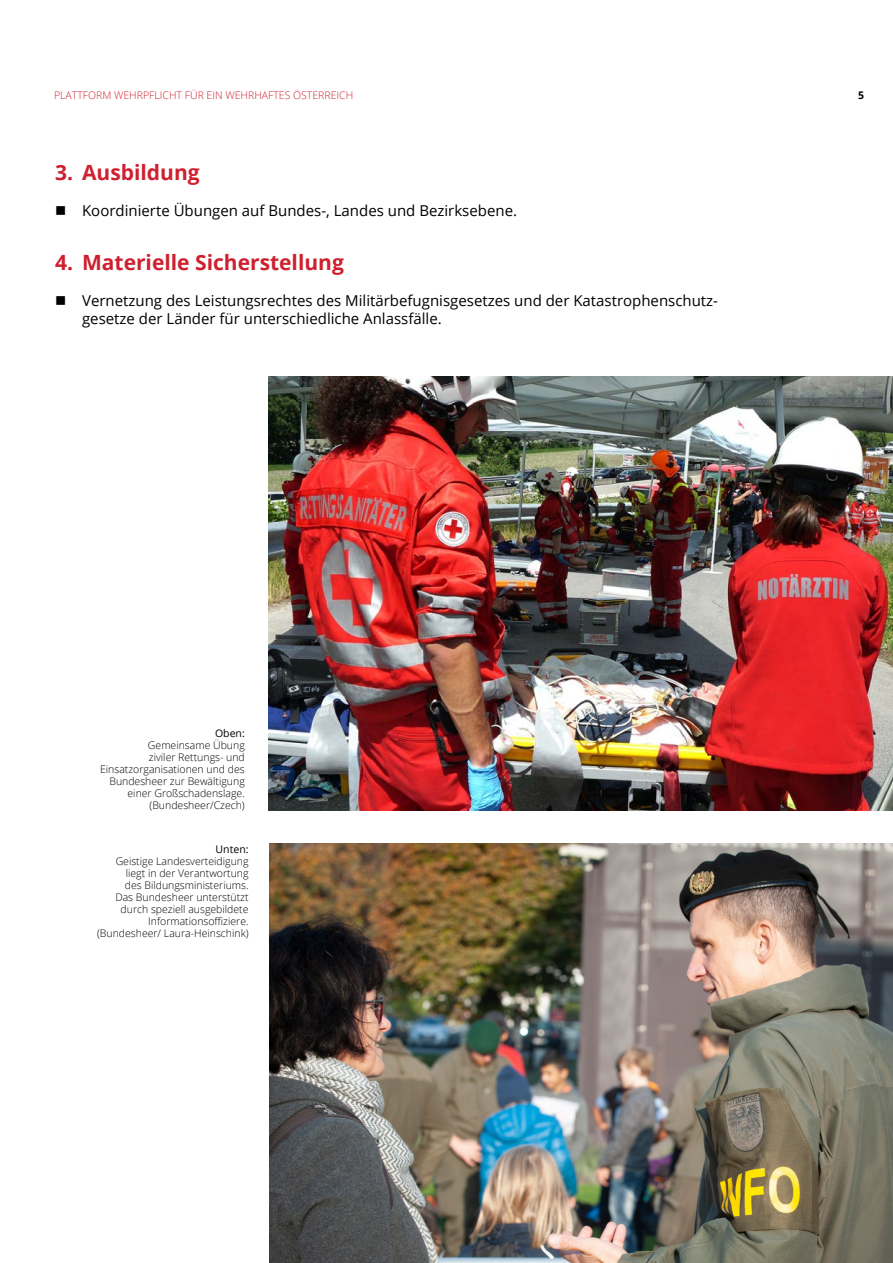
<style>
.page{position:relative;width:893px;height:1263px;background:#fff}
.page>*{position:absolute;margin:0;border:0;box-sizing:border-box;transform-origin:0 0}
.t1{font:700 21px "Open Sans";color:#ce202f}
.t2{font:15px/18px "Open Sans";color:#000}
.t3{font:300 10.5px/12px "Open Sans";color:#000;text-align:right}
.t4{font:300 10.5px "Open Sans";color:#ce202f}
.t5{font:10.5px "Open Sans";color:#000}
.t6{font:700 10.5px "Open Sans";color:#000}
</style>
<div class="page">
<img style="left:269px;top:843px;width:624px;height:420px">
<img style="left:268px;top:376px;width:625px;height:434px">
<p class="t4" style="left:54px;top:88px;width:301px">PLATTFORM WEHRPFLICHT FÜR EIN WEHRHAFTES ÖSTERREICH</p>
<p class="t6" style="left:858px;top:88px;width:7px">5</p>
<h1 class="t1" style="left:55px;top:158px;width:146px">3. Ausbildung</h1>
<h2 class="t2" style="left:82px;top:201px;width:436px">Koordinierte Übungen auf Bundes-, Landes und Bezirksebene.</h2>
<h1 class="t1" style="left:55px;top:248px;width:290px">4. Materielle Sicherstellung</h1>
<h2 class="t2" style="left:82px;top:291px;width:637px">Vernetzung des Leistungsrechtes des Militärbefugnisgesetzes und der Katastrophenschutz&shy;gesetze der Länder für unterschiedliche Anlassfälle.</h2>
<p class="t5" style="left:215px;top:726px;width:31px">Oben:</p>
<p class="t3" style="left:100px;top:739px;width:146px">Gemeinsame Übung<br>ziviler Rettungs- und<br>Einsatzorganisationen und des<br>Bundesheer zur Bewältigung einer Großschadenslage. (Bundesheer/Czech)</p>
<p class="t5" style="left:216px;top:842px;width:34px">Unten:</p>
<p class="t3" style="left:97px;top:854px;width:153px">Geistige Landesverteidigung liegt in der Verantwortung<br>des Bildungsministeriums.<br>Das Bundesheer unterstützt durch speziell ausgebildete<br>Informationsoffiziere. (Bundesheer/ Laura-Heinschink)</p>
</div>
